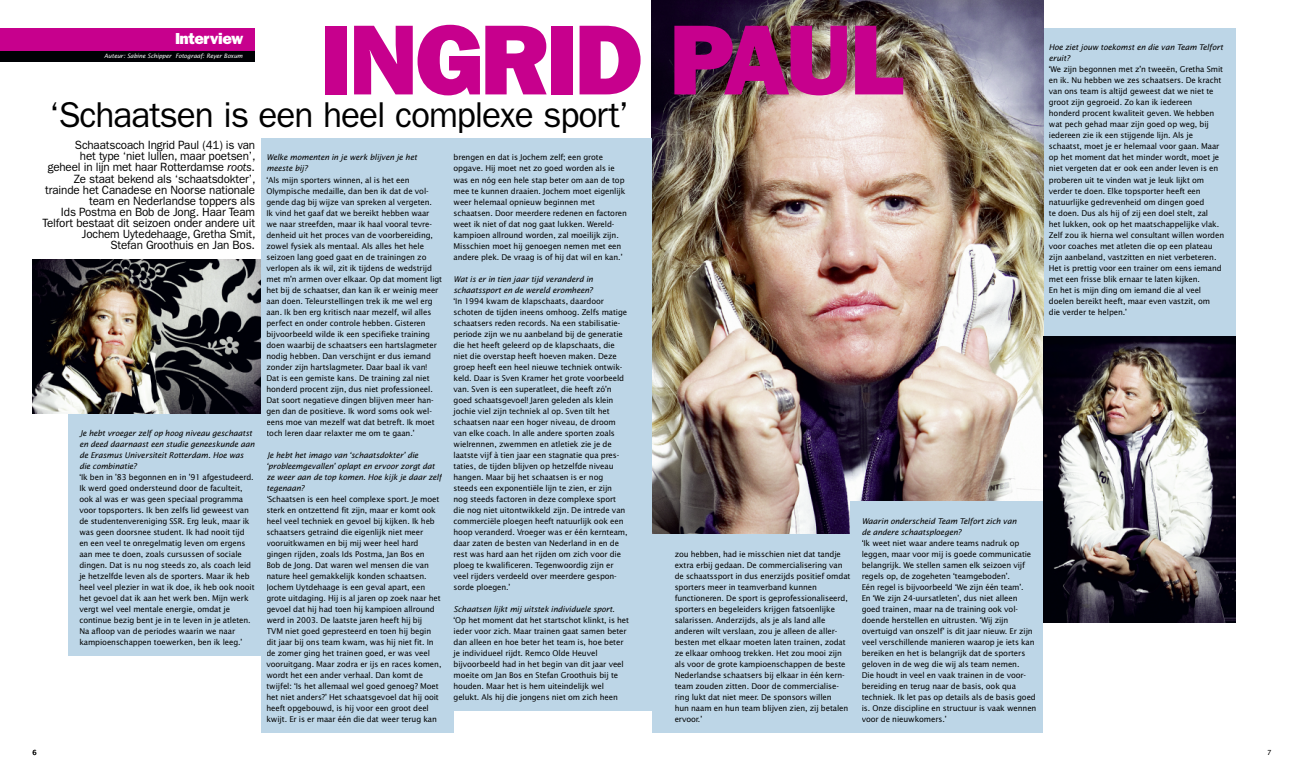
<style>
.page{position:relative;width:1304px;height:766px;background:#fff}
.page>*{position:absolute;margin:0;border:0;box-sizing:border-box;transform-origin:0 0}
.t1{font:800 100px "Franklin Gothic";letter-spacing:-.03em;color:#c7008d}
.t2{font:36px "Franklin Gothic";letter-spacing:-.03em;color:#000}
.t3{font:800 16px "Franklin Gothic";letter-spacing:-.03em;color:#fff}
.t4{font:12px/11px "Franklin Gothic";letter-spacing:-.01em;color:#000;text-align:right}
.t5{font:8px/11px "Lucida Sans Std";letter-spacing:-.015em;color:#000}
.t6{font:italic 8px/11px "Lucida Sans";letter-spacing:-.015em;color:#000}
.t7{font:7px "Lucida Sans Std";color:#000}
.t8{font:italic 6px "Lucida Sans";letter-spacing:-.015em;color:#fff}
.s1{font-style:italic}
</style>
<div class="page">
<div style="left:1043px;top:28px;width:193px;height:396px;background:#bdd6e7"></div>
<img style="left:652px;top:0;width:391px;height:534px">
<div style="left:850px;top:501px;width:193px;height:231px;background:#bdd6e7"></div>
<div style="left:0;top:50px;width:255px;height:11px;background:#000105"></div>
<div style="left:0;top:28px;width:255px;height:22px;background:#c7008d"></div>
<img style="left:1043px;top:336px;width:193px;height:286px">
<div style="left:261px;top:138px;width:193px;height:594px;background:#bdd6e7"></div>
<div style="left:68px;top:413px;width:198px;height:242px;background:#bdd6e7"></div>
<div style="left:442px;top:138px;width:210px;height:572px;background:#bdd6e7"></div>
<img style="left:33px;top:259px;width:228px;height:154px">
<div style="left:652px;top:534px;width:210px;height:198px;background:#bdd6e7"></div>
<h3 class="t3" style="left:175px;top:33px;width:70px">Interview</h3>
<h1 class="t1" style="left:319px;top:26px;width:585px">INGRID PAUL</h1>
<h2 class="t2" style="left:49px;top:103px;width:582px">‘Schaatsen is een heel complexe sport’</h2>
<p class="t6" style="left:266px;top:153px;width:152px">Welke momenten in je werk blijven je het meeste bij?</p>
<p class="t5" style="left:266px;top:175px;width:177px">‘Als mijn sporters winnen, al is het een Olympische medaille, dan ben ik dat de vol&shy;gende dag bij wijze van spreken al vergeten.<br>Ik vind het gaaf dat we bereikt hebben waar we naar streefden, maar ik haal vooral tevre&shy;denheid uit het proces van de voorbereiding, zowel fysiek als mentaal. Als alles het hele seizoen lang goed gaat en de trainingen zo verlopen als ik wil, zit ik tijdens de wedstrijd met m’n armen over elkaar. Op dat moment ligt het bij de schaatser, dan kan ik er weinig meer aan doen. Teleurstellingen trek ik me wel erg aan. Ik ben erg kritisch naar mezelf, wil alles perfect en onder controle hebben. Gisteren bijvoorbeeld wilde ik een specifieke training doen waarbij de schaatsers een hartslagmeter nodig hebben. Dan verschijnt er dus iemand zonder zijn hartslagmeter. Daar baal ik van!<br>Dat is een gemiste kans. De training zal niet honderd procent zijn, dus niet professioneel.<br>Dat soort negatieve dingen blijven meer han&shy;gen dan de positieve. Ik word soms ook wel&shy;eens moe van mezelf wat dat betreft. Ik moet toch leren daar relaxter me om te gaan.’</p>
<p class="t6" style="left:266px;top:450px;width:177px">Je hebt het imago van ‘schaatsdokter’ die ‘probleemgevallen’ oplapt en ervoor zorgt dat ze weer aan de top komen. Hoe kijk je daar zelf tegenaan?</p>
<p class="t5" style="left:266px;top:494px;width:177px">‘Schaatsen is een heel complexe sport. Je moet sterk en ontzettend fit zijn, maar er komt ook heel veel techniek en gevoel bij kijken. Ik heb schaatsers getraind die eigenlijk niet meer vooruitkwamen en bij mij weer heel hard gingen rijden, zoals Ids Postma, Jan Bos en<br>Bob de Jong. Dat waren wel mensen die van nature heel gemakkelijk konden schaatsen.<br>Jochem Uytdehaage is een geval apart, een grote uitdaging. Hij is al jaren op zoek naar het gevoel dat hij had toen hij kampioen allround werd in 2003. De laatste jaren heeft hij bij<br>TVM niet goed gepresteerd en toen hij begin dit jaar bij ons team kwam, was hij niet fit. In de zomer ging het trainen goed, er was veel vooruitgang. Maar zodra er ijs en races komen, wordt het een ander verhaal. Dan komt de twijfel: ‘Is het allemaal wel goed genoeg? Moet het niet anders?’ Het schaatsgevoel dat hij ooit heeft opgebouwd, is hij voor een groot deel kwijt. Er is er maar één die dat weer terug kan</p>
<p class="t8" style="left:104px;top:53px;width:140px">Auteur: Sabine Schipper Fotograaf: Reyer Boxum</p>
<p class="t4" style="left:43px;top:141px;width:215px">Schaatscoach Ingrid Paul (41) is van<br>het type ‘niet lullen, maar poetsen’,<br>geheel in lijn met haar Rotterdamse <span class="s1">roots</span>.<br>Ze staat bekend als ‘schaatsdokter’, trainde het Canadese en Noorse nationale team en Nederlandse toppers als<br>Ids Postma en Bob de Jong. Haar Team Telfort bestaat dit seizoen onder andere uit Jochem Uytedehaage, Gretha Smit,<br>Stefan Groothuis en Jan Bos.</p>
<p class="t5" style="left:454px;top:153px;width:175px">brengen en dat is Jochem zelf; een grote opgave. Hij moet net zo goed worden als ie was en nóg een hele stap beter om aan de top mee te kunnen draaien. Jochem moet eigenlijk weer helemaal opnieuw beginnen met schaatsen. Door meerdere redenen en factoren weet ik niet of dat nog gaat lukken. Wereld&shy;kampioen allround worden, zal moeilijk zijn.<br>Misschien moet hij genoegen nemen met een andere plek. De vraag is of hij dat wil en kan.’</p>
<p class="t6" style="left:454px;top:274px;width:141px">Wat is er in tien jaar tijd veranderd in schaatssport en de wereld eromheen?</p>
<p class="t5" style="left:454px;top:296px;width:176px">‘In 1994 kwam de klapschaats, daardoor schoten de tijden ineens omhoog. Zelfs matige schaatsers reden records. Na een stabilisatie&shy;periode zijn we nu aanbeland bij de generatie die het heeft geleerd op de klapschaats, die niet die overstap heeft hoeven maken. Deze groep heeft een heel nieuwe techniek ontwik&shy;keld. Daar is Sven Kramer het grote voorbeeld van. Sven is een superatleet, die heeft zó’n goed schaatsgevoel! Jaren geleden als klein jochie viel zijn techniek al op. Sven tilt het schaatsen naar een hoger niveau, de droom van elke coach. In alle andere sporten zoals wielrennen, zwemmen en atletiek zie je de laatste vijf à tien jaar een stagnatie qua pres&shy;taties, de tijden blijven op hetzelfde niveau hangen. Maar bij het schaatsen is er nog steeds een exponentiële lijn te zien, er zijn nog steeds factoren in deze complexe sport die nog niet uitontwikkeld zijn. De intrede van commerciële ploegen heeft natuurlijk ook een hoop veranderd. Vroeger was er één kernteam, daar zaten de besten van Nederland in en de rest was hard aan het rijden om zich voor die ploeg te kwalificeren. Tegenwoordig zijn er veel rijders verdeeld over meerdere gespon&shy;sorde ploegen.’</p>
<p class="t6" style="left:454px;top:604px;width:163px">Schaatsen lijkt mij uitstek individuele sport.</p>
<p class="t5" style="left:454px;top:615px;width:177px">‘Op het moment dat het startschot klinkt, is het ieder voor zich. Maar trainen gaat samen beter dan alleen en hoe beter het team is, hoe beter je individueel rijdt. Remco Olde Heuvel bijvoorbeeld had in het begin van dit jaar veel moeite om Jan Bos en Stefan Groothuis bij te houden. Maar het is hem uiteindelijk wel gelukt. Als hij die jongens niet om zich heen</p>
<p class="t6" style="left:79px;top:428px;width:177px">Je hebt vroeger zelf op hoog niveau geschaatst en deed daarnaast een studie geneeskunde aan de Erasmus Universiteit Rotterdam. Hoe was die combinatie?</p>
<p class="t5" style="left:79px;top:472px;width:177px">‘Ik ben in ’83 begonnen en in ’91 afgestudeerd.<br>Ik werd goed ondersteund door de faculteit, ook al was er was geen speciaal programma voor topsporters. Ik ben zelfs lid geweest van de studentenvereniging SSR. Erg leuk, maar ik was geen doorsnee student. Ik had nooit tijd en een veel te onregelmatig leven om ergens aan mee te doen, zoals cursussen of sociale dingen. Dat is nu nog steeds zo, als coach leid je hetzelfde leven als de sporters. Maar ik heb heel veel plezier in wat ik doe, ik heb ook nooit het gevoel dat ik aan het werk ben. Mijn werk vergt wel veel mentale energie, omdat je continue bezig bent je in te leven in je atleten.<br>Na afloop van de periodes waarin we naar kampioenschappen toewerken, ben ik leeg.’</p>
<p class="t6" style="left:862px;top:516px;width:156px">Waarin onderscheid Team Telfort zich van de andere schaatsploegen?</p>
<p class="t5" style="left:862px;top:538px;width:176px">‘Ik weet niet waar andere teams nadruk op leggen, maar voor mij is goede communicatie belangrijk. We stellen samen elk seizoen vijf regels op, de zogeheten ‘teamgeboden’.<br>Eén regel is bijvoorbeeld ‘We zijn één team’.<br>En ‘We zijn 24-uursatleten’, dus niet alleen goed trainen, maar na de training ook vol&shy;doende herstellen en uitrusten. ‘Wij zijn overtuigd van onszelf’ is dit jaar nieuw. Er zijn veel verschillende manieren waarop je iets kan bereiken en het is belangrijk dat de sporters geloven in de weg die wij als team nemen.<br>Die houdt in veel en vaak trainen in de voor&shy;bereiding en terug naar de basis, ook qua techniek. Ik let pas op details als de basis goed is. Onze discipline en structuur is vaak wennen voor de nieuwkomers.’</p>
<p class="t5" style="left:675px;top:549px;width:177px">zou hebben, had ie misschien niet dat tandje extra erbij gedaan. De commercialisering van de schaatssport in dus enerzijds positief omdat sporters meer in teamverband kunnen functioneren. De sport is geprofessionaliseerd, sporters en begeleiders krijgen fatsoenlijke salarissen. Anderzijds, als je als land alle anderen wilt verslaan, zou je alleen de aller&shy;besten met elkaar moeten laten trainen, zodat ze elkaar omhoog trekken. Het zou mooi zijn als voor de grote kampioenschappen de beste Nederlandse schaatsers bij elkaar in één kern&shy;team zouden zitten. Door de commercialise&shy;ring lukt dat niet meer. De sponsors willen<br>hun naam en hun team blijven zien, zij betalen ervoor.’</p>
<p class="t6" style="left:1049px;top:43px;width:176px">Hoe ziet jouw toekomst en die van Team Telfort eruit?</p>
<p class="t5" style="left:1049px;top:65px;width:177px">‘We zijn begonnen met z’n tweeën, Gretha Smit en ik. Nu hebben we zes schaatsers. De kracht van ons team is altijd geweest dat we niet te groot zijn gegroeid. Zo kan ik iedereen honderd procent kwaliteit geven. We hebben wat pech gehad maar zijn goed op weg, bij iedereen zie ik een stijgende lijn. Als je schaatst, moet je er helemaal voor gaan. Maar op het moment dat het minder wordt, moet je niet vergeten dat er ook een ander leven is en proberen uit te vinden wat je leuk lijkt om verder te doen. Elke topsporter heeft een natuurlijke gedrevenheid om dingen goed<br>te doen. Dus als hij of zij een doel stelt, zal<br>het lukken, ook op het maatschappelijke vlak.<br>Zelf zou ik hierna wel consultant willen worden voor coaches met atleten die op een plateau zijn aanbeland, vastzitten en niet verbeteren.<br>Het is prettig voor een trainer om eens iemand met een frisse blik ernaar te laten kijken.<br>En het is mijn ding om iemand die al veel doelen bereikt heeft, maar even vastzit, om<br>die verder te helpen.’</p>
<p class="t7" style="left:33px;top:749px;width:6px">6</p>
<p class="t7" style="left:1267px;top:749px;width:6px">7</p>
</div>
